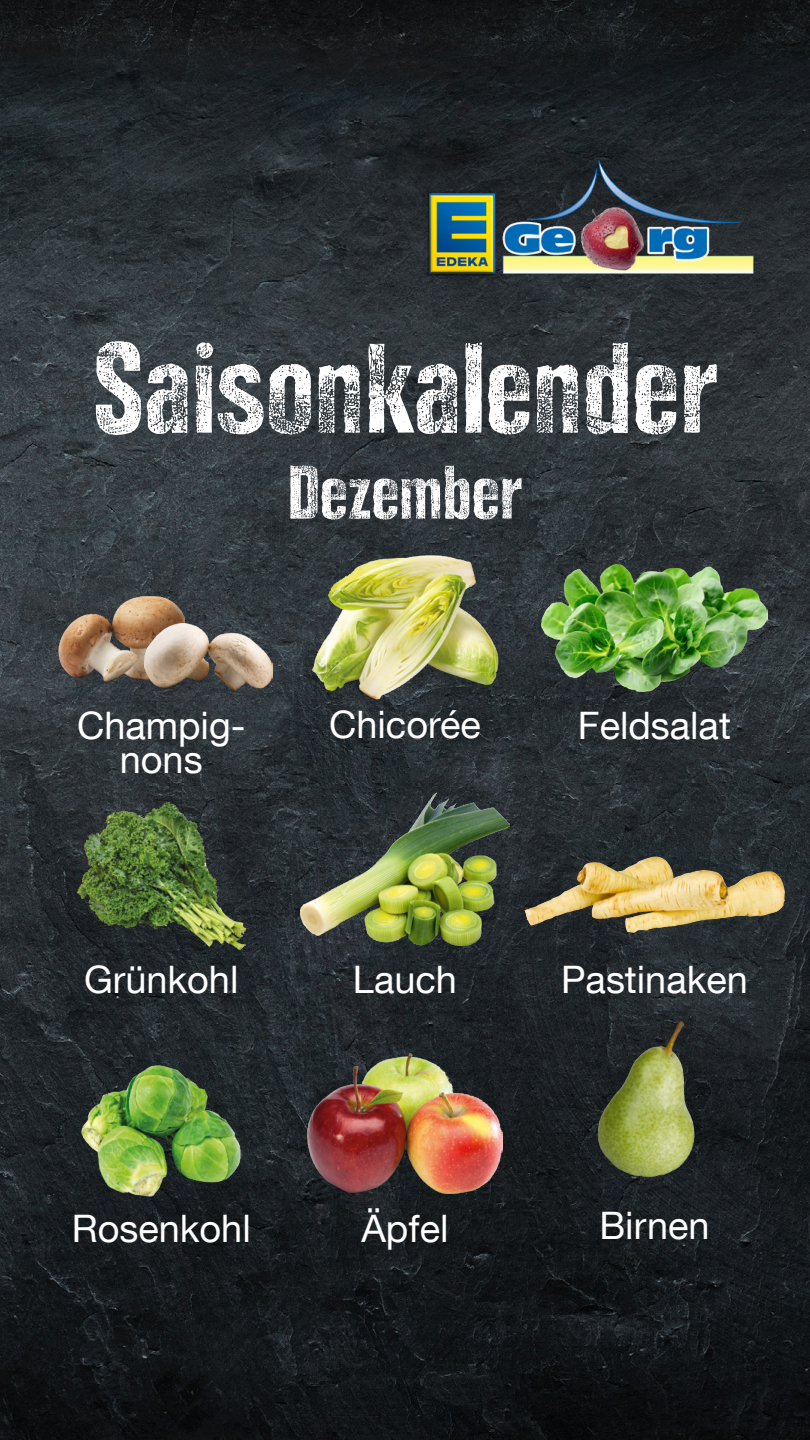
<style>
.page{position:relative;width:810px;height:1440px;background:#fff}
.page>*{position:absolute;margin:0;border:0;box-sizing:border-box;transform-origin:0 0}
.t1{font:127.5px "Edeka Chalk";color:#fff}
.t2{font:75px "Edeka Chalk";color:#fff}
.t3{font:37.88px/33.5px "Helvetica Neue LT Com";color:#fff;text-align:center}
</style>
<div class="page">
<img style="left:0;top:0;width:810px;height:1440px">
<img style="left:423px;top:153px;width:334px;height:135px">
<img style="left:307px;top:1053px;width:196px;height:140px">
<img style="left:50px;top:593px;width:134px;height:94px">
<img style="left:145px;top:623px;width:128px;height:68px">
<img style="left:309px;top:552px;width:192px;height:150px">
<img style="left:541px;top:565px;width:227px;height:127px">
<img style="left:77px;top:802px;width:168px;height:148px">
<img style="left:300px;top:793px;width:209px;height:153px">
<img style="left:524px;top:860px;width:130px;height:66px">
<img style="left:81px;top:1065px;width:161px;height:131px">
<img style="left:598px;top:1021px;width:97px;height:157px">
<h1 class="t1" style="left:92px;top:318px;width:627px">Saisonkalender</h1>
<h2 class="t2" style="left:288px;top:451px;width:236px">Dezember</h2>
<p class="t3" style="left:77px;top:708px;width:170px">Champig&shy;nons</p>
<p class="t3" style="left:329px;top:707px;width:153px">Chicorée</p>
<p class="t3" style="left:578px;top:707px;width:154px">Feldsalat</p>
<p class="t3" style="left:84px;top:962px;width:156px">Grünkohl</p>
<p class="t3" style="left:353px;top:962px;width:105px">Lauch</p>
<p class="t3" style="left:561px;top:962px;width:188px">Pastinaken</p>
<p class="t3" style="left:72px;top:1211px;width:180px">Rosenkohl</p>
<p class="t3" style="left:361px;top:1211px;width:89px">Äpfel</p>
<p class="t3" style="left:599px;top:1208px;width:112px">Birnen</p>
</div>
